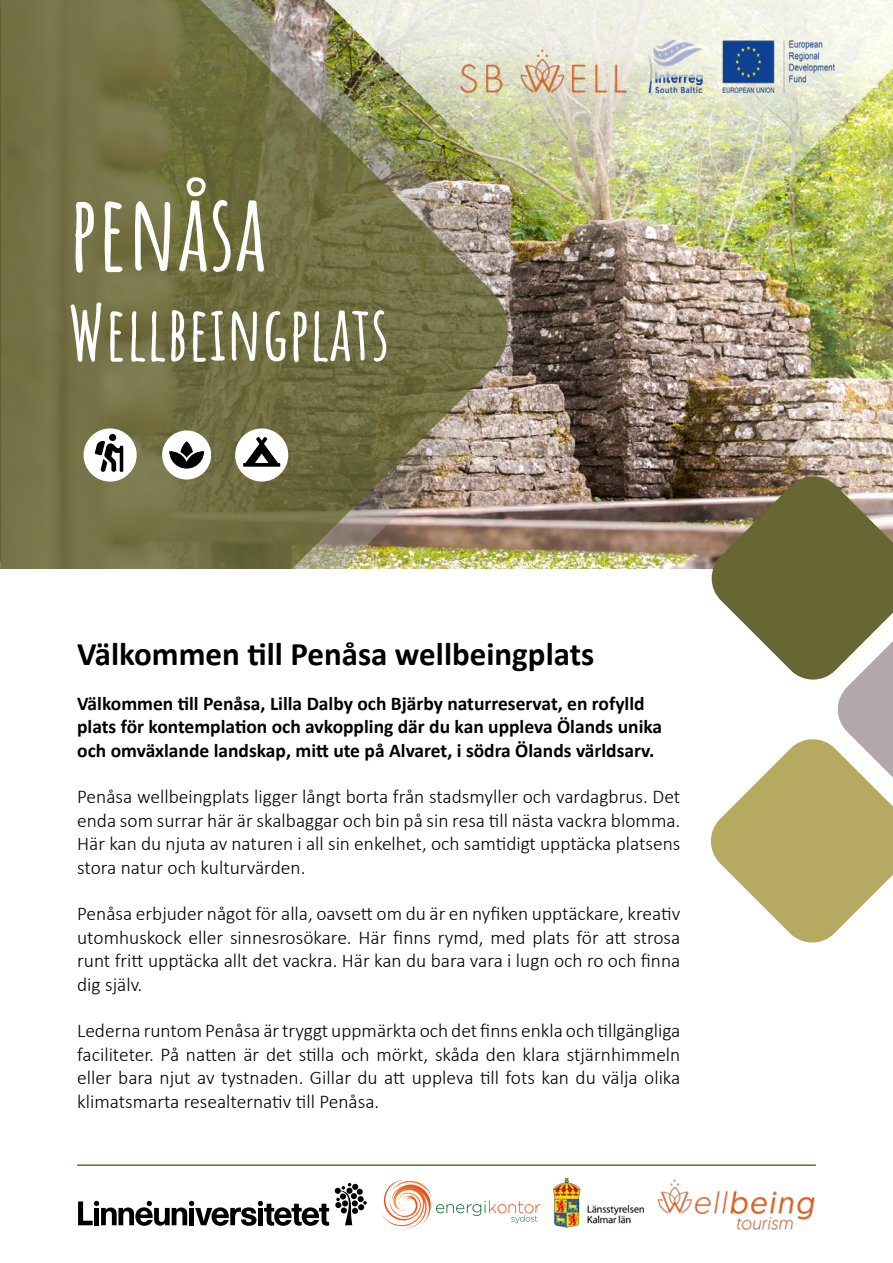
<style>
.page{position:relative;width:893px;height:1263px;background:#fff}
.page>*{position:absolute;margin:0;border:0;box-sizing:border-box;transform-origin:0 0}
.t1{font:700 105px "Amatic SC";color:#fff}
.t2{font:700 75px "Amatic SC";color:#fff}
.t3{font:700 33px "Calibri";color:#000}
.t4{font:300 19.5px/23.4px "Calibri";color:#000;text-align:justify}
.t5{font:700 19.5px/23.4px "Calibri";color:#000}
</style>
<div class="page">
<img style="left:564px;top:284px;width:329px;height:285px">
<img style="left:513px;top:284px;width:51px;height:285px">
<svg style="left:0;top:0;width:513px;height:569px;background:#79754c"></svg>
<svg style="left:708px;top:473px;width:185px;height:470px"></svg>
<img style="left:196px;top:0;width:697px;height:284px">
<svg style="left:78px;top:1201px;width:251px;height:25px"></svg>
<svg style="left:335px;top:1183px;width:32px;height:42px"></svg>
<svg style="left:381px;top:1180px;width:159px;height:49px"></svg>
<img style="left:553px;top:1179px;width:91px;height:49px">
<img style="left:657px;top:1179px;width:158px;height:51px">
<hr style="left:77px;top:1164px;width:739px;height:2px;background:#666733">
<img style="left:461px;top:49px;width:166px;height:44px">
<img style="left:649px;top:39px;width:188px;height:54px">
<div style="left:235px;top:428px;width:53px;height:54px;background:#fff;border-radius:50%"></div>
<svg style="left:243px;top:437px;width:37px;height:30px"></svg>
<div style="left:162px;top:430px;width:49px;height:49px;background:#fff;border-radius:50%"></div>
<svg style="left:169px;top:441px;width:35px;height:28px"></svg>
<div style="left:84px;top:428px;width:53px;height:54px;background:#fff;border-radius:50%"></div>
<svg style="left:95px;top:434px;width:28px;height:38px"></svg>
<h1 class="t1" style="left:68px;top:151px;width:200px">penåsa</h1>
<h2 class="t2" style="left:68px;top:275px;width:323px">Wellbeingplats</h2>
<h3 class="t3" style="left:77px;top:630px;width:519px">Välkommen till Penåsa wellbeingplats</h3>
<p class="t5" style="left:77px;top:691px;width:587px">Välkommen till Penåsa, Lilla Dalby och Bjärby naturreservat, en rofylld plats för kontemplation och avkoppling där du kan uppleva Ölands unika och omväxlande landskap, mitt ute på Alvaret, i södra Ölands världsarv.</p>
<p class="t4" style="left:77px;top:785px;width:605px">Penåsa wellbeingplats ligger långt borta från stadsmyller och vardagbrus. Det enda som surrar här är skalbaggar och bin på sin resa till nästa vackra blomma.<br>Här kan du njuta av naturen i all sin enkelhet, och samtidigt upptäcka platsens stora natur och kulturvärden.</p>
<p class="t4" style="left:77px;top:902px;width:605px">Penåsa erbjuder något för alla, oavsett om du är en nyfiken upptäckare, kreativ utomhuskock eller sinnesrosökare. Här finns rymd, med plats för att strosa runt fritt upptäcka allt det vackra. Här kan du bara vara i lugn och ro och finna dig själv.</p>
<p class="t4" style="left:77px;top:1019px;width:605px">Lederna runtom Penåsa är tryggt uppmärkta och det finns enkla och tillgängliga faciliteter. På natten är det stilla och mörkt, skåda den klara stjärnhimmeln eller bara njut av tystnaden. Gillar du att uppleva till fots kan du välja olika klimatsmarta resealternativ till Penåsa.</p>
</div>
